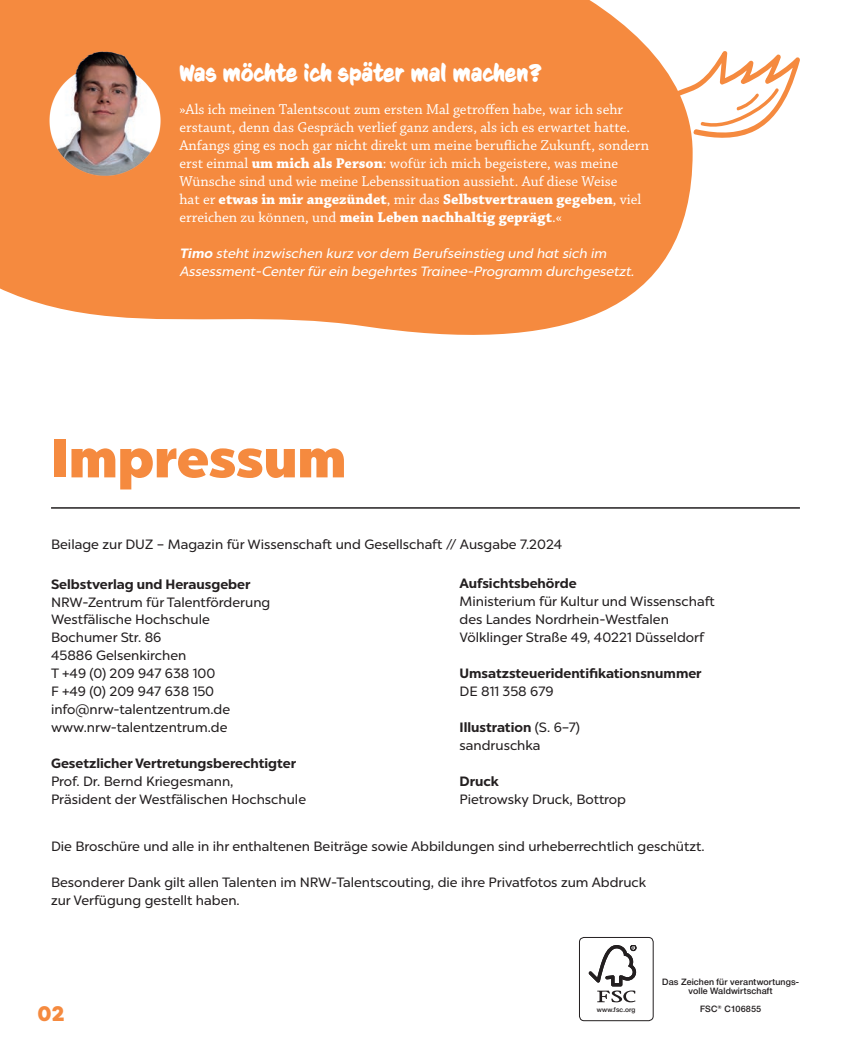
<style>
.page{position:relative;width:851px;height:1063px;background:#fff}
.page>*{position:absolute;margin:0;border:0;box-sizing:border-box;transform-origin:0 0}
.t1{font:800 54px "Chronica Pro";color:#f58a3f}
.t2{font:700 22.5px "CC Sign Language";color:#fff}
.t3{font:800 21px "Chronica Pro";color:#f58a3f}
.t4{font:15px/18px "Chaparral Pro";color:#fff}
.t5{font:13.5px/18px "Chronica Pro";color:#231f20}
.t6{font:13.5px/18px "Chronica Pro Regular It";color:#fff}
.t7{font:700 13.5px "Chronica Pro";color:#231f20}
.t8{font:500 9px/9px "Neue Helvetica BQ";letter-spacing:.015em;color:#231f20;text-align:center}
.t9{font:500 6.75px "Neue Helvetica BQ";letter-spacing:.015em;color:#231f20}
.s1{font-weight:700}
.s2{font-family:"Chronica Pro";font-weight:700;font-style:italic}
</style>
<div class="page">
<hr style="left:51px;top:507px;width:748px;height:2px;background:#231f20">
<svg style="left:0;top:0;width:692px;height:335px;background:#f5944f"></svg>
<img style="left:20px;top:35px;width:170px;height:170px">
<svg style="left:662px;top:50px;width:138px;height:90px"></svg>
<svg style="left:588px;top:945px;width:48px;height:57px"></svg>
<div style="left:579px;top:937px;width:74px;height:84px;border:1px solid #231f20;border-radius:5px"></div>
<h2 class="t2" style="left:179px;top:60px;width:363px">Was möchte ich später mal machen?</h2>
<p class="t4" style="left:179px;top:101px;width:471px">»Als ich meinen Talentscout zum ersten Mal getroffen habe, war ich sehr erstaunt, denn das Gespräch verlief ganz anders, als ich es erwartet hatte.<br>Anfangs ging es noch gar nicht direkt um meine berufliche Zukunft, sondern erst einmal <span class="s1">um mich als Person</span>: wofür ich mich begeistere, was meine Wünsche sind und wie meine Lebenssituation aussieht. Auf diese Weise<br>hat er <span class="s1">etwas in mir angezündet</span>, mir das <span class="s1">Selbstvertrauen gegeben</span>, viel erreichen zu können, und <span class="s1">mein Leben nachhaltig geprägt</span>.«</p>
<p class="t6" style="left:179px;top:244px;width:456px"><span class="s2">Timo</span> steht inzwischen kurz vor dem Berufseinstieg und hat sich im<br>Assessment-Center für ein begehrtes Trainee-Programm durchgesetzt.</p>
<h1 class="t1" style="left:51px;top:424px;width:296px">Impressum</h1>
<p class="t5" style="left:51px;top:535px;width:512px">Beilage zur DUZ – Magazin für Wissenschaft und Gesellschaft // Ausgabe 7.2024</p>
<p class="t7" style="left:459px;top:575px;width:119px">Aufsichtsbehörde</p>
<p class="t5" style="left:459px;top:593px;width:257px">Ministerium für Kultur und Wissenschaft des Landes Nordrhein-Westfalen<br>Völklinger Straße 49, 40221 Düsseldorf</p>
<p class="t7" style="left:459px;top:665px;width:243px">Umsatzsteueridentifikationsnummer</p>
<p class="t5" style="left:459px;top:683px;width:96px">DE 811 358 679</p>
<p class="t5" style="left:459px;top:719px;width:122px"><span class="s1">Illustration</span> (S. 6–7) sandruschka</p>
<p class="t7" style="left:459px;top:773px;width:41px">Druck</p>
<p class="t5" style="left:459px;top:791px;width:168px">Pietrowsky Druck, Bottrop</p>
<p class="t5" style="left:51px;top:838px;width:655px">Die Broschüre und alle in ihr enthaltenen Beiträge sowie Abbildungen sind urheberrechtlich geschützt.</p>
<p class="t5" style="left:51px;top:874px;width:596px">Besonderer Dank gilt allen Talenten im NRW-Talentscouting, die ihre Privatfotos zum Abdruck zur Verfügung gestellt haben.</p>
<p class="t7" style="left:51px;top:575px;width:201px">Selbstverlag und Herausgeber</p>
<p class="t5" style="left:51px;top:593px;width:221px">NRW-Zentrum für Talentförderung<br>Westfälische Hochschule<br>Bochumer Str. 86<br>45886 Gelsenkirchen<br>T +49 (0) 209 947 638 100<br>F +49 (0) 209 947 638 150 info@nrw-talentzentrum.de www.nrw-talentzentrum.de</p>
<p class="t7" style="left:51px;top:755px;width:246px">Gesetzlicher Vertretungsberechtigter</p>
<p class="t5" style="left:51px;top:773px;width:256px">Prof. Dr. Bernd Kriegesmann,<br>Präsident der Westfälischen Hochschule</p>
<h3 class="t3" style="left:38px;top:1000px;width:28px">02</h3>
<p class="t9" style="left:596px;top:1005px;width:40px">www.fsc.org</p>
<p class="t8" style="left:662px;top:978px;width:138px">Das Zeichen für verantwortungs&shy;volle Waldwirtschaft</p>
<p class="t8" style="left:700px;top:1005px;width:63px">FSC<sup>®</sup> C106855</p>
</div>
